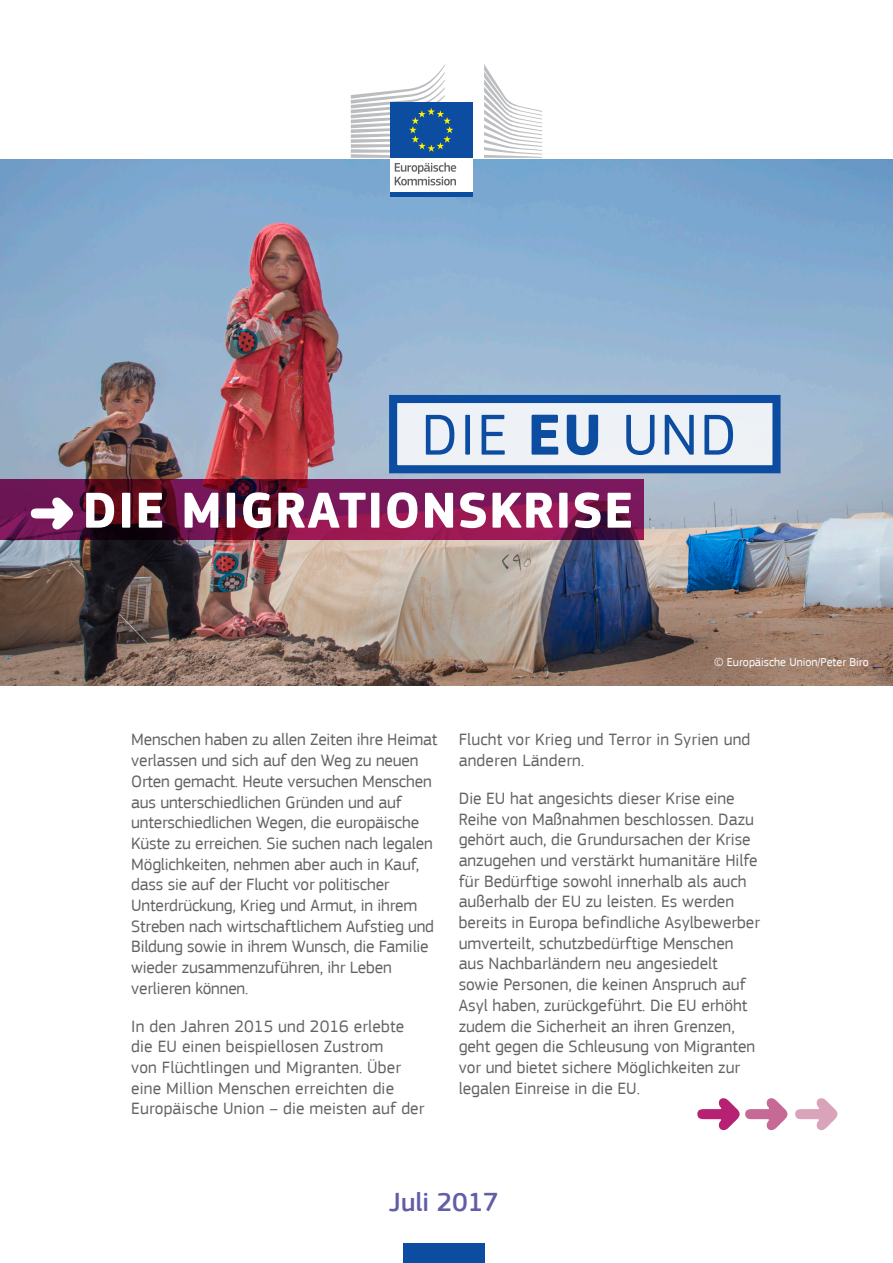
<style>
.page{position:relative;width:893px;height:1263px;background:#fff}
.page>*{position:absolute;margin:0;border:0;box-sizing:border-box;transform-origin:0 0}
.t1{font:60px "EC Square Sans Pro";letter-spacing:.03em;color:#0d4da1}
.t2{font:700 52.5px "EC Square Sans Pro";letter-spacing:.02em;color:#fff}
.t3{font:500 27px "EC Square Sans Pro";color:#615da7}
.Text-Page1-intro{font:17.25px/20.7px "EC Square Sans Pro";color:#636366}
.Source{font:12px "EC Square Sans Pro";color:#fff}
.s1{font-weight:700}
</style>
<div class="page">
<div style="left:403px;top:1244px;width:81px;height:19px;background:#0d4da1"></div>
<svg style="left:697px;top:1098px;width:90px;height:32px"></svg>
<svg style="left:795px;top:1098px;width:42px;height:32px"></svg>
<img style="left:0;top:159px;width:893px;height:527px">
<svg style="left:0;top:479px;width:643px;height:61px;background:#701345"></svg>
<div style="left:394px;top:397px;width:384px;height:71px;background:#eef2f6"></div>
<div style="left:389px;top:395px;width:392px;height:78px;border:8px solid #0d4da1"></div>
<div style="left:390px;top:156px;width:82px;height:37px;background:#fff"></div>
<div style="left:390px;top:103px;width:82px;height:55px;background:#0d4da1"></div>
<hr style="left:390px;top:192px;width:82px;height:4px;background:#0d4da1">
<svg style="left:484px;top:64px;width:58px;height:94px"></svg>
<svg style="left:351px;top:64px;width:105px;height:121px"></svg>
<svg style="left:31px;top:497px;width:42px;height:32px"></svg>
<p class="t1" style="left:421px;top:400px;width:317px">DIE <span class="s1">EU</span> UND</p>
<p class="t2" style="left:83px;top:479px;width:552px">DIE MIGRATIONSKRISE</p>
<p class="Source" style="left:714px;top:655px;width:156px">© Europäische Union/Peter Biro</p>
<p class="Text-Page1-intro" style="left:131px;top:729px;width:308px">Menschen haben zu allen Zeiten ihre Heimat verlassen und sich auf den Weg zu neuen Orten gemacht. Heute versuchen Menschen aus unterschiedlichen Gründen und auf unterschiedlichen Wegen, die europäische Küste zu erreichen. Sie suchen nach legalen Möglichkeiten, nehmen aber auch in Kauf, dass sie auf der Flucht vor politischer Unterdrückung, Krieg und Armut, in ihrem Streben nach wirtschaftlichem Aufstieg und Bildung sowie in ihrem Wunsch, die Familie wieder zusammenzuführen, ihr Leben verlieren können.</p>
<p class="Text-Page1-intro" style="left:131px;top:1016px;width:295px">In den Jahren 2015 und 2016 erlebte die EU einen beispiellosen Zustrom<br>von Flüchtlingen und Migranten. Über eine Million Menschen erreichten die Europäische Union – die meisten auf der</p>
<p class="Text-Page1-intro" style="left:459px;top:729px;width:293px">Flucht vor Krieg und Terror in Syrien und anderen Ländern.</p>
<p class="Text-Page1-intro" style="left:459px;top:788px;width:303px">Die EU hat angesichts dieser Krise eine Reihe von Maßnahmen beschlossen. Dazu gehört auch, die Grundursachen der Krise anzugehen und verstärkt humanitäre Hilfe für Bedürftige sowohl innerhalb als auch außerhalb der EU zu leisten. Es werden bereits in Europa befindliche Asylbewerber umverteilt, schutzbedürftige Menschen aus Nachbarländern neu angesiedelt sowie Personen, die keinen Anspruch auf Asyl haben, zurückgeführt. Die EU erhöht zudem die Sicherheit an ihren Grenzen, geht gegen die Schleusung von Migranten vor und bietet sichere Möglichkeiten zur legalen Einreise in die EU.</p>
<p class="t3" style="left:389px;top:1186px;width:111px">Juli 2017</p>
</div>
